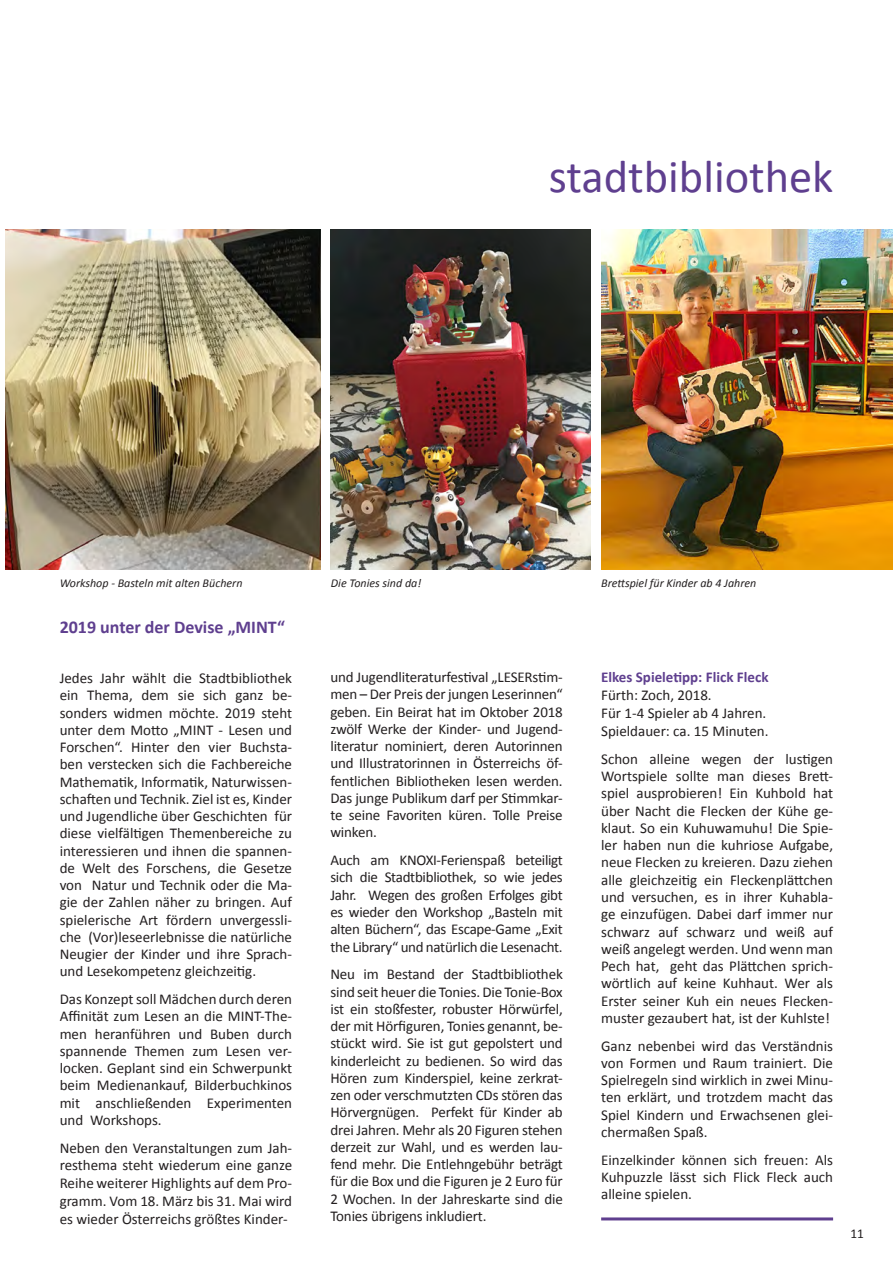
<style>
.page{position:relative;width:893px;height:1263px;background:#fff}
.page>*{position:absolute;margin:0;border:0;box-sizing:border-box;transform-origin:0 0}
.t1{font:46.5px "Calibri";color:#5f3f8f}
.t2{font:700 18px "Calibri";color:#5f3f8f}
.t3{font:15px/17.2px "Calibri";color:#231f20;text-align:justify}
.t4{font:700 15px "Calibri";color:#5f3f8f}
.t5{font:13.5px "Calibri";color:#231f20}
.t6{font:italic 12px "Calibri";color:#231f20}
</style>
<div class="page">
<img style="left:601px;top:230px;width:292px;height:340px">
<img style="left:330px;top:230px;width:261px;height:340px">
<img style="left:6px;top:230px;width:314px;height:340px">
<hr style="left:601px;top:1217px;width:232px;height:3px;background:#5f3f8f">
<h1 class="t1" style="left:549px;top:148px;width:286px">stadtbibliothek</h1>
<p class="t6" style="left:60px;top:575px;width:184px">Workshop - Basteln mit alten Büchern</p>
<p class="t6" style="left:601px;top:575px;width:157px">Brettspiel für Kinder ab 4 Jahren</p>
<p class="t6" style="left:331px;top:575px;width:92px">Die Tonies sind da!</p>
<p class="t2" style="left:60px;top:615px;width:227px">2019 unter der Devise „MINT“</p>
<p class="t3" style="left:60px;top:669px;width:234px">Jedes Jahr wählt die Stadtbibliothek ein Thema, dem sie sich ganz be&shy;sonders widmen möchte. 2019 steht unter dem Motto „MINT - Lesen und Forschen“. Hinter den vier Buchsta&shy;ben verstecken sich die Fachbereiche Mathematik, Informatik, Naturwissen&shy;schaften und Technik. Ziel ist es, Kinder und Jugendliche über Geschichten für diese vielfältigen Themenbereiche zu interessieren und ihnen die spannen&shy;de Welt des Forschens, die Gesetze von Natur und Technik oder die Ma&shy;gie der Zahlen näher zu bringen. Auf spielerische Art fördern unvergessli&shy;che (Vor)leseerlebnisse die natürliche Neugier der Kinder und ihre Sprach&shy;und Lesekompetenz gleichzeitig.</p>
<p class="t3" style="left:60px;top:990px;width:234px">Das Konzept soll Mädchen durch deren Affinität zum Lesen an die MINT-The&shy;men heranführen und Buben durch spannende Themen zum Lesen ver&shy;locken. Geplant sind ein Schwerpunkt beim Medienankauf, Bilderbuchkinos mit anschließenden Experimenten und Workshops.</p>
<p class="t3" style="left:60px;top:1138px;width:234px;line-height:17.9px">Neben den Veranstaltungen zum Jah&shy;resthema steht wiederum eine ganze Reihe weiterer Highlights auf dem Pro&shy;gramm. Vom 18. März bis 31. Mai wird es wieder Österreichs größtes Kinder-</p>
<p class="t3" style="left:330px;top:668px;width:234px">und Jugendliteraturfestival „LESERstim&shy;men – Der Preis der jungen Leserinnen“ geben. Ein Beirat hat im Oktober 2018 zwölf Werke der Kinder- und Jugend&shy;literatur nominiert, deren Autorinnen und Illustratorinnen in Österreichs öf&shy;fentlichen Bibliotheken lesen werden.<br>Das junge Publikum darf per Stimmkar&shy;te seine Favoriten küren. Tolle Preise winken.</p>
<p class="t3" style="left:330px;top:851px;width:234px">Auch am KNOXI-Ferienspaß beteiligt sich die Stadtbibliothek, so wie jedes Jahr. Wegen des großen Erfolges gibt es wieder den Workshop „Basteln mit alten Büchern“, das Escape-Game „Exit the Library“ und natürlich die Lesenacht.</p>
<p class="t3" style="left:330px;top:965px;width:234px">Neu im Bestand der Stadtbibliothek sind seit heuer die Tonies. Die Tonie-Box ist ein stoßfester, robuster Hörwürfel, der mit Hörfiguren, Tonies genannt, be&shy;stückt wird. Sie ist gut gepolstert und kinderleicht zu bedienen. So wird das Hören zum Kinderspiel, keine zerkrat&shy;zen oder verschmutzten CDs stören das Hörvergnügen. Perfekt für Kinder ab drei Jahren. Mehr als 20 Figuren stehen derzeit zur Wahl, und es werden lau&shy;fend mehr. Die Entlehngebühr beträgt für die Box und die Figuren je 2 Euro für 2 Wochen. In der Jahreskarte sind die Tonies übrigens inkludiert.</p>
<p class="t4" style="left:601px;top:667px;width:169px">Elkes Spieletipp: Flick Fleck</p>
<p class="t3" style="left:601px;top:685px;width:169px;line-height:18px;text-align:left">Fürth: Zoch, 2018.<br>Für 1-4 Spieler ab 4 Jahren.<br>Spieldauer: ca. 15 Minuten.</p>
<p class="t3" style="left:601px;top:750px;width:233px">Schon alleine wegen der lustigen Wortspiele sollte man dieses Brett&shy;spiel ausprobieren! Ein Kuhbold hat über Nacht die Flecken der Kühe ge&shy;klaut. So ein Kuhuwamuhu! Die Spie&shy;ler haben nun die kuhriose Aufgabe, neue Flecken zu kreieren. Dazu ziehen alle gleichzeitig ein Fleckenplättchen und versuchen, es in ihrer Kuhabla&shy;ge einzufügen. Dabei darf immer nur schwarz auf schwarz und weiß auf weiß angelegt werden. Und wenn man Pech hat, geht das Plättchen sprich&shy;wörtlich auf keine Kuhhaut. Wer als Erster seiner Kuh ein neues Flecken&shy;muster gezaubert hat, ist der Kuhlste!</p>
<p class="t3" style="left:601px;top:1036px;width:233px">Ganz nebenbei wird das Verständnis von Formen und Raum trainiert. Die Spielregeln sind wirklich in zwei Minu&shy;ten erklärt, und trotzdem macht das Spiel Kindern und Erwachsenen glei&shy;chermaßen Spaß.</p>
<p class="t3" style="left:601px;top:1150px;width:233px">Einzelkinder können sich freuen: Als Kuhpuzzle lässt sich Flick Fleck auch alleine spielen.</p>
<p class="t5" style="left:851px;top:1225px;width:15px">11</p>
</div>
